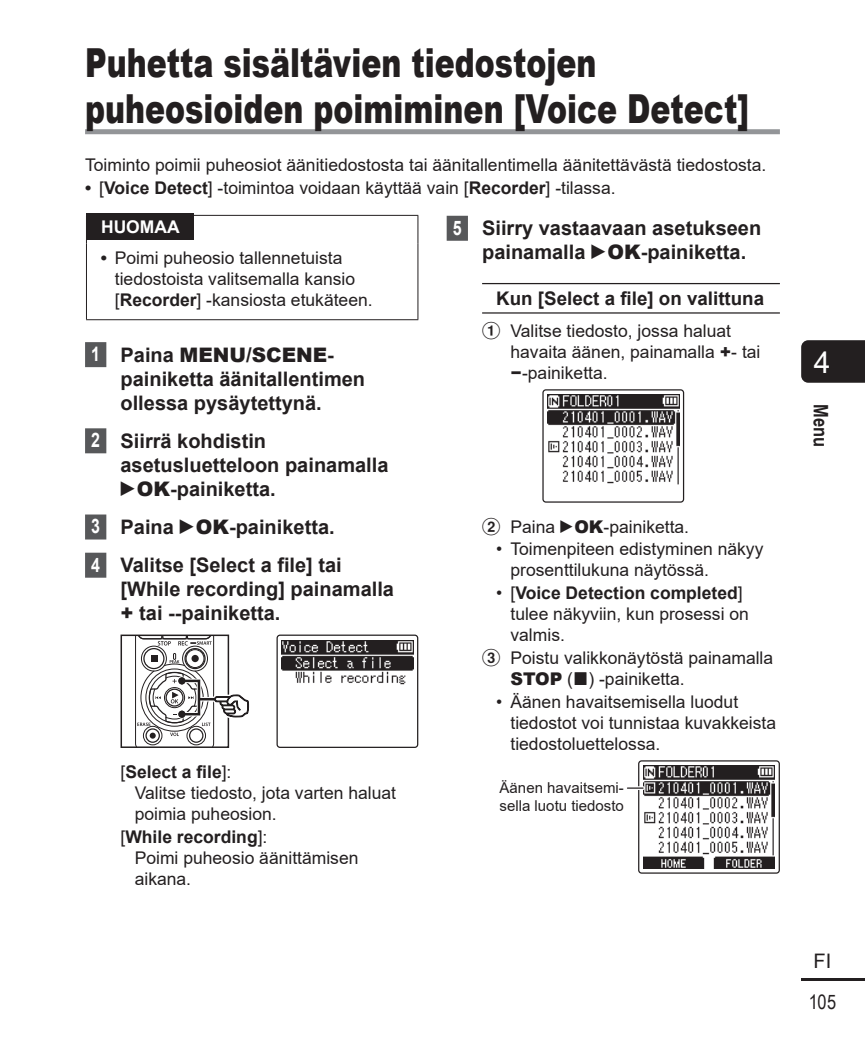
<style>
.page{position:relative;width:865px;height:1049px;background:#fff}
.page>*{position:absolute;margin:0;border:0;box-sizing:border-box;transform-origin:0 0}
.t1{font:900 40px/46px "Arial";color:#231f20;scale:.75 1}
.t2{font:30px "Arial";color:#fff}
.t3{font:700 20px/24px "Arial";color:#231f20}
.t4{font:700 20px "Arial Narrow";color:#231f20}
.t5{font:20px "Arial Narrow";color:#231f20}
.t6{font:20px "Arial";color:#231f20}
.t7{font:700 18.75px "Arial";color:#231f20}
.t8{font:17.5px/21px "Arial";color:#231f20}
.t9{font:700 17.5px "Arial";color:#fff}
.t10{font:15px/18px "Arial";color:#231f20}
.s1{font-weight:700}
.s2{color:#fff}
.s3{font-weight:900}
.s4{font-family:"AP Yakumono";font-weight:400}
.s5{font-family:"Circl Posi A2"}
.s6{font-family:"AP Yakumono"}
</style>
<div class="page">
<hr style="left:801px;top:978px;width:64px;height:3px;background:#231f20">
<div style="left:801px;top:340px;width:64px;height:43px;background:#231f20"></div>
<div style="left:85px;top:342px;width:21px;height:25px;background:#57585a"></div>
<div style="left:85px;top:428px;width:21px;height:25px;background:#57585a"></div>
<div style="left:85px;top:514px;width:21px;height:25px;background:#57585a"></div>
<div style="left:85px;top:553px;width:21px;height:25px;background:#57585a"></div>
<hr style="left:86px;top:244px;width:1px;height:75px;background:#231f20">
<hr style="left:417px;top:244px;width:1px;height:75px;background:#231f20">
<hr style="left:86px;top:319px;width:332px;height:1px;background:#231f20">
<hr style="left:86px;top:215px;width:332px;height:1px;background:#231f20">
<svg style="left:417px;top:216px;width:1px;height:28px"></svg>
<div style="left:86px;top:213px;width:108px;height:26px;background:#231f20"></div>
<div style="left:120px;top:634px;width:109px;height:114px;border:2px solid #231f20"></div>
<svg style="left:126px;top:635px;width:124px;height:112px"></svg>
<img style="left:281px;top:640px;width:132px;height:45px">
<div style="left:276px;top:634px;width:142px;height:114px;border:1px solid #231f20;border-radius:3px"></div>
<div style="left:446px;top:216px;width:22px;height:25px;background:#57585a"></div>
<hr style="left:482px;top:312px;width:298px;height:2px;background:#231f20">
<hr style="left:482px;top:283px;width:298px;height:1px;background:#231f20">
<img style="left:547px;top:395px;width:132px;height:90px">
<div style="left:542px;top:389px;width:142px;height:114px;border:1px solid #231f20;border-radius:3px"></div>
<img style="left:643px;top:766px;width:131px;height:102px">
<div style="left:638px;top:760px;width:142px;height:114px;border:1px solid #231f20;border-radius:3px"></div>
<hr style="left:627px;top:786px;width:16px;height:4px;background:#fff">
<svg style="left:627px;top:787px;width:16px;height:2px"></svg>
<div style="left:85px;top:129px;width:695px;height:5px;background:#939598"></div>
<h1 class="t1" style="left:85px;top:38px;width:886px">Puhetta sisältävien tiedostojen puheosioiden poimiminen [Voice Detect]</h1>
<p class="t8" style="left:85px;top:154px;width:682px">Toiminto poimii puheosiot äänitiedostosta tai äänitallentimella äänitettävästä tiedostosta.</p>
<p class="t8" style="left:85px;top:177px;width:532px"><span class="s1">•</span> [<span class="s1">Voice Detect</span>] -toimintoa voidaan käyttää vain [<span class="s1">Recorder</span>] -tilassa.</p>
<p class="t9" style="left:101px;top:214px;width:80px">HUOMAA</p>
<p class="t8" style="left:115px;top:247px;width:259px;text-indent:-14px"><span class="s1">•</span> Poimi puheosio tallennetuista tiedostoista valitsemalla kansio [<span class="s1">Recorder</span>] -kansiosta etukäteen.</p>
<p class="t3" style="left:120px;top:343px;width:246px;text-indent:-29px"><span class="s2">1</span> Paina <span class="s3">MENU/SCENE&shy;</span>painiketta äänitallentimen ollessa pysäytettynä.</p>
<p class="t3" style="left:120px;top:429px;width:269px;text-indent:-29px"><span class="s2">2</span> Siirrä kohdistin asetusluetteloon painamalla <span class="s4">`</span><span class="s3">OK</span>-painiketta.</p>
<p class="t3" style="left:91px;top:508px;width:252px;line-height:38.2px"><span class="s2">3</span> Paina <span class="s4">`</span><span class="s3">OK</span>-painiketta.<br><span class="s2">4</span> Valitse [Select a file] tai</p>
<p class="t3" style="left:120px;top:577px;width:275px">[While recording] painamalla <span class="s3">+</span> tai --painiketta.</p>
<p class="t3" style="left:482px;top:217px;width:281px;text-indent:-29px"><span class="s2">5</span> Siirry vastaavaan asetukseen painamalla <span class="s4">`</span><span class="s3">OK</span>-painiketta.</p>
<p class="t7" style="left:496px;top:285px;width:269px">Kun [Select a file] on valittuna</p>
<p class="t8" style="left:510px;top:320px;width:251px;text-indent:-28px"><span class="s5">1</span> Valitse tiedosto, jossa haluat havaita äänen, painamalla <span class="s3">+</span>- tai <span class="s3">−</span>-painiketta.</p>
<p class="t8" style="left:482px;top:516px;width:208px"><span class="s5">2</span> Paina <span class="s6">`</span><span class="s3">OK</span>-painiketta.</p>
<p class="t8" style="left:510px;top:538px;width:254px;text-indent:-14px">• Toimenpiteen edistyminen näkyy prosenttilukuna näytössä.</p>
<p class="t8" style="left:510px;top:582px;width:240px;text-indent:-14px">• [<span class="s1">Voice Detection completed</span>] tulee näkyviin, kun prosessi on valmis.</p>
<p class="t8" style="left:510px;top:647px;width:264px;text-indent:-28px"><span class="s5">3</span> Poistu valikkonäytöstä painamalla<br><span class="s3">STOP</span> ( <span class="s6">4</span>) -painiketta.</p>
<p class="t8" style="left:510px;top:691px;width:267px;text-indent:-14px">• Äänen havaitsemisella luodut tiedostot voi tunnistaa kuvakkeista tiedostoluettelossa.</p>
<p class="t10" style="left:499px;top:779px;width:126px">Äänen havaitsemi&shy;sella luotu tiedosto</p>
<p class="t8" style="left:135px;top:761px;width:263px;text-indent:-14px">[<span class="s1">Select a file</span>]:<br>Valitse tiedosto, jota varten haluat poimia puheosion.</p>
<p class="t8" style="left:135px;top:826px;width:225px;text-indent:-14px">[<span class="s1">While recording</span>]:<br>Poimi puheosio äänittämisen aikana.</p>
<h2 class="t2" style="left:814px;top:342px;width:18px">4</h2>
<p class="t4" style="left:836px;top:404px;width:44px;rotate:90deg">Menu</p>
<p class="t6" style="left:813px;top:947px;width:19px">FI</p>
<p class="t5" style="left:808px;top:988px;width:29px">105</p>
</div>
